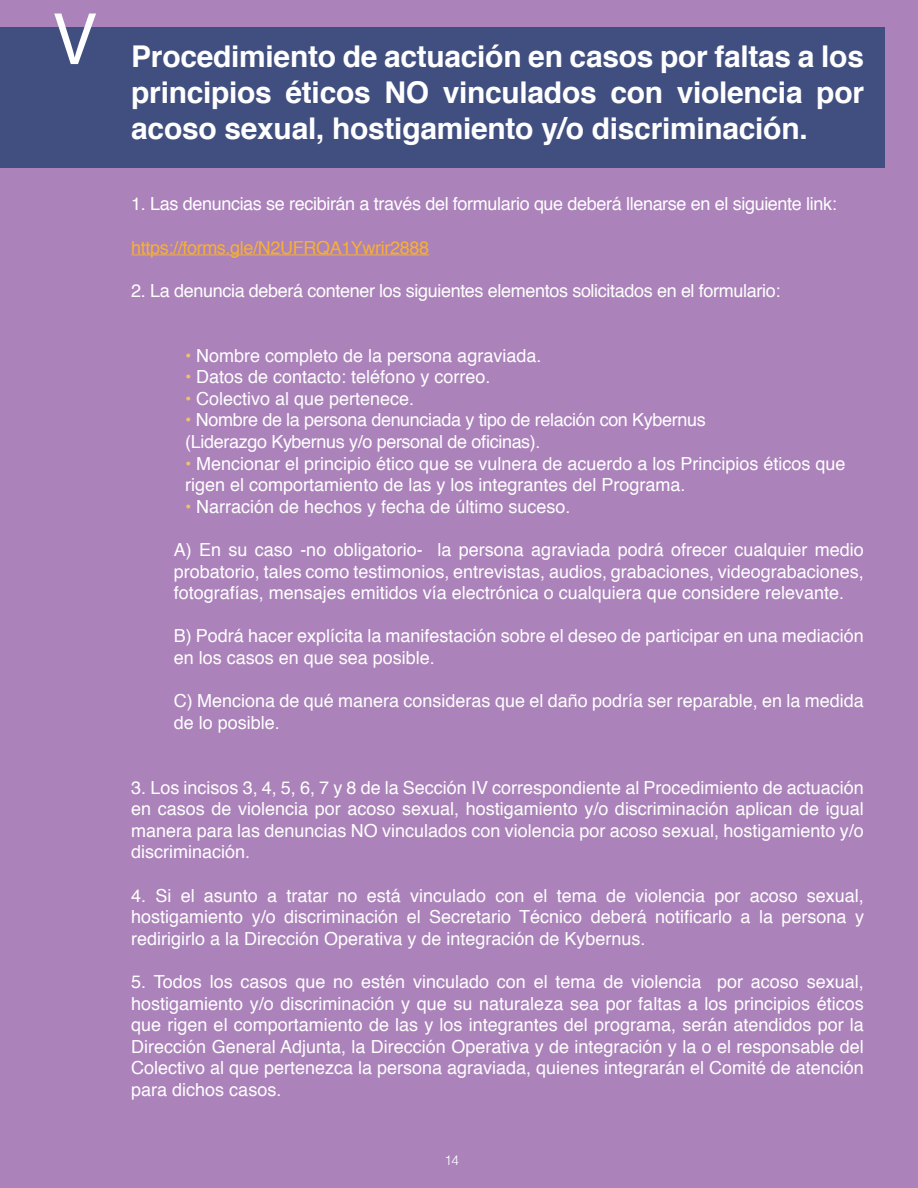
<style>
.page{position:relative;width:918px;height:1188px;background:#ab82ba}
.page>*{position:absolute;margin:0;border:0;box-sizing:border-box;transform-origin:0 0}
.t1{font:75px "Myriad Pro";color:#fff}
.t2{font:700 30px/36px "Helvetica";letter-spacing:-.01em;color:#fff;text-align:justify}
.t3{font:18px/21.6px "Helvetica";color:#fff;text-align:justify}
.t4{font:18px/21.6px "Helvetica";letter-spacing:-.02em;color:#fff}
.t5{font:18px "Helvetica";letter-spacing:-.02em;color:#f7b033}
.t6{font:300 13.5px "Helvetica";color:#fff}
.s1{color:#efc26c}
</style>
<div class="page">
<div style="left:0;top:27px;width:884px;height:141px;background:#404f80"></div>
<hr style="left:131px;top:254px;width:298px;height:1px;background:#f7b033">
<h1 class="t1" style="left:54px;top:-7px;width:43px">V</h1>
<h2 class="t2" style="left:131px;top:39px;width:734px">Procedimiento de actuación en casos por faltas a los principios éticos NO vinculados con violencia por acoso sexual, hostigamiento y/o discriminación.</h2>
<p class="t4" style="left:131px;top:194px;width:707px">1. Las denuncias se recibirán a través del formulario que deberá llenarse en el siguiente link:</p>
<p class="t5" style="left:131px;top:233px;width:299px">https://forms.gle/N2UFRQA1Ywrir2888</p>
<p class="t4" style="left:131px;top:280px;width:651px">2. La denuncia deberá contener los siguientes elementos solicitados en el formulario:</p>
<p class="t3" style="left:185px;top:345px;width:358px"><span class="s1">•</span> Nombre completo de la persona agraviada.</p>
<p class="t3" style="left:185px;top:367px;width:307px"><span class="s1">•</span> Datos de contacto: teléfono y correo.</p>
<p class="t3" style="left:185px;top:388px;width:231px"><span class="s1">•</span> Colectivo al que pertenece.</p>
<p class="t4" style="left:185px;top:410px;width:522px"><span class="s1">•</span> Nombre de la persona denunciada y tipo de relación con Kybernus (Liderazgo Kybernus y/o personal de oficinas).</p>
<p class="t3" style="left:185px;top:453px;width:662px"><span class="s1">•</span> Mencionar el principio ético que se vulnera de acuerdo a los Principios éticos que rigen el comportamiento de las y los integrantes del Programa.</p>
<p class="t3" style="left:185px;top:496px;width:387px"><span class="s1">•</span> Narración de hechos y fecha de último suceso.</p>
<p class="t3" style="left:174px;top:539px;width:692px">A) En su caso -no obligatorio- la persona agraviada podrá ofrecer cualquier medio probatorio, tales como testimonios, entrevistas, audios, grabaciones, videograbaciones, fotografías, mensajes emitidos vía electrónica o cualquiera que considere relevante.</p>
<p class="t3" style="left:174px;top:626px;width:692px">B) Podrá hacer explícita la manifestación sobre el deseo de participar en una mediación en los casos en que sea posible.</p>
<p class="t3" style="left:174px;top:691px;width:692px">C) Menciona de qué manera consideras que el daño podría ser reparable, en la medida de lo posible.</p>
<p class="t3" style="left:131px;top:777px;width:734px">3. Los incisos 3, 4, 5, 6, 7 y 8 de la Sección IV correspondiente al Procedimiento de actuación en casos de violencia por acoso sexual, hostigamiento y/o discriminación aplican de igual manera para las denuncias NO vinculados con violencia por acoso sexual, hostigamiento y/o discriminación.</p>
<p class="t3" style="left:131px;top:885px;width:734px">4. Si el asunto a tratar no está vinculado con el tema de violencia por acoso sexual, hostigamiento y/o discriminación el Secretario Técnico deberá notificarlo a la persona y redirigirlo a la Dirección Operativa y de integración de Kybernus.</p>
<p class="t3" style="left:131px;top:971px;width:734px">5. Todos los casos que no estén vinculado con el tema de violencia por acoso sexual, hostigamiento y/o discriminación y que su naturaleza sea por faltas a los principios éticos que rigen el comportamiento de las y los integrantes del programa, serán atendidos por la Dirección General Adjunta, la Dirección Operativa y de integración y la o el responsable del Colectivo al que pertenezca la persona agraviada, quienes integrarán el Comité de atención para dichos casos.</p>
<p class="t6" style="left:444px;top:1149px;width:16px">14</p>
</div>
